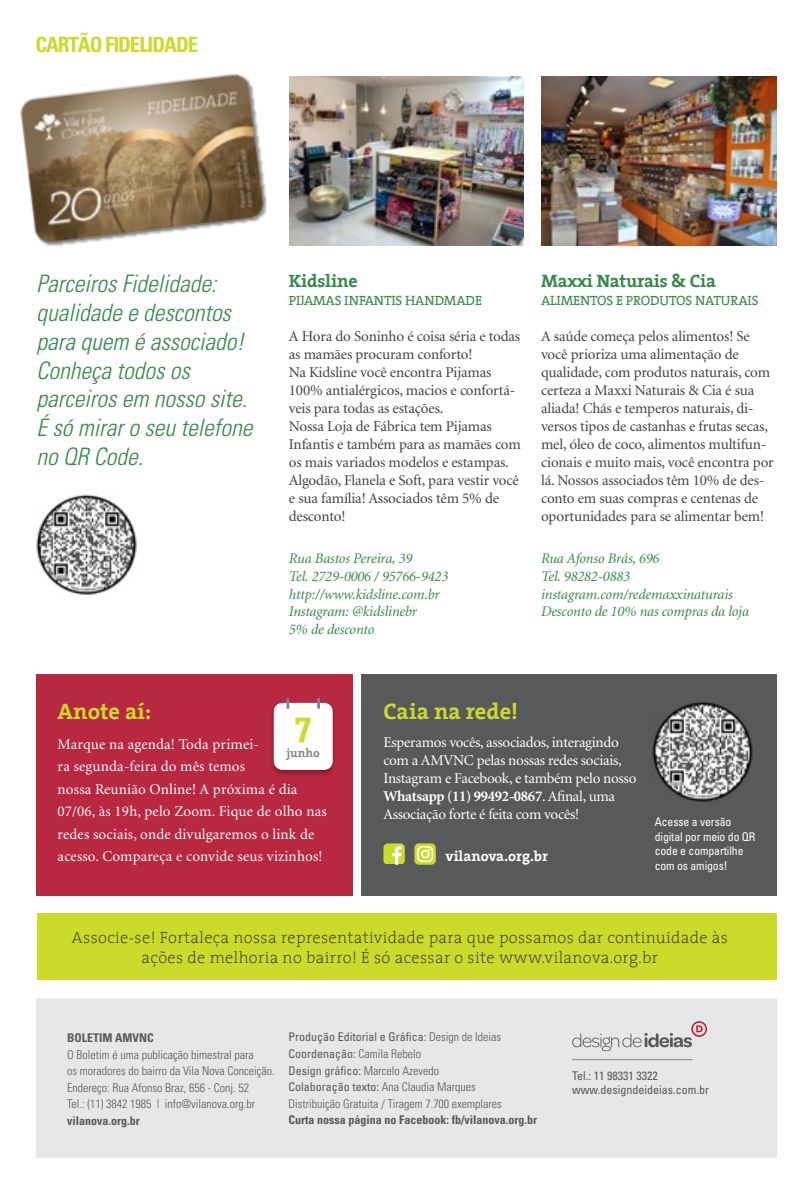
<style>
.page{position:relative;width:808px;height:1191px;background:#fff}
.page>*{position:absolute;margin:0;border:0;box-sizing:border-box;transform-origin:0 0}
.t1{font:700 35.7px "The Serif";color:#cbdb2a}
.t2{font:italic 300 condensed 24px/28.8px "Univers";color:#37884b}
.t3{font:700 22.5px "The Serif";color:#cbdb2a}
.t4{font:700 condensed 21px "Univers";letter-spacing:-.05em;color:#cbdb2a}
.t5{font:700 18px "The Serif";letter-spacing:-.01em;color:#37884b}
.t6{font:200 16.5px/19.8px "The Serif";letter-spacing:.02em;color:#414042;text-align:center}
.t7{font:15px/18px "Minion";letter-spacing:-.01em;color:#414042}
.t8{font:15px/22.5px "Minion";letter-spacing:.005em;color:#fff}
.t9{font:15px/18px "Minion";letter-spacing:-.02em;color:#fff}
.t10{font:italic 14.7px/17.7px "Minion";letter-spacing:-.01em;color:#37884b}
.t11{font:700 14.55px "The Serif";color:#fff}
.t12{font:13.5px "The Serif";letter-spacing:-.01em;color:#37884b}
.t13{font:300 condensed 12px/16.5px "Univers";color:#58595b}
.t14{font:700 condensed 12px "Univers";color:#58595b}
.t15{font:condensed 12px/14.4px "Univers";letter-spacing:-.01em;color:#fff}
.t16{font:condensed 12px/14.4px "Univers";color:#58595b}
.t17{font:700 12px "The Serif";color:#828486}
.s1{font-weight:700}
.s2{font-weight:400}
</style>
<div class="page">
<img style="left:20px;top:73px;width:247px;height:174px">
<img style="left:289px;top:77px;width:235px;height:168px">
<img style="left:541px;top:77px;width:235px;height:168px">
<div style="left:36px;top:674px;width:317px;height:221px;background:#b82841"></div>
<div style="left:37px;top:913px;width:740px;height:67px;background:#cbdb2a"></div>
<div style="left:36px;top:998px;width:741px;height:159px;background:#e6e7e8"></div>
<svg style="left:572px;top:1021px;width:135px;height:30px"></svg>
<hr style="left:572px;top:1059px;width:120px;height:1px;background:#808285">
<div style="left:361px;top:674px;width:415px;height:221px;background:#58595b"></div>
<svg style="left:383px;top:843px;width:22px;height:21px"></svg>
<div style="left:414px;top:843px;width:22px;height:21px;background:linear-gradient(to right,#cbdb2a,#cbdb2a);border-radius:4px"></div>
<svg style="left:417px;top:846px;width:16px;height:16px"></svg>
<img style="left:36px;top:494px;width:101px;height:101px">
<img style="left:652px;top:702px;width:101px;height:100px">
<div style="left:270px;top:701px;width:66px;height:75px;background:#000;opacity:.3"></div>
<div style="left:274px;top:703px;width:59px;height:67px;background:#fff;border-radius:8px"></div>
<svg style="left:286px;top:699px;width:3px;height:8px"></svg>
<svg style="left:317px;top:699px;width:3px;height:8px"></svg>
<h3 class="t4" style="left:35px;top:32px;width:164px">CARTÃO FIDELIDADE</h3>
<h2 class="t2" style="left:36px;top:269px;width:217px">Parceiros Fidelidade: qualidade e descontos para quem é associado!<br>Conheça todos os parceiros em nosso site.<br>É só mirar o seu telefone no QR Code.</h2>
<p class="t5" style="left:289px;top:266px;width:70px">Kidsline</p>
<p class="t12" style="left:289px;top:289px;width:195px">PIJAMAS INFANTIS HANDMADE</p>
<p class="t7" style="left:289px;top:328px;width:233px">A Hora do Soninho é coisa séria e todas as mamães procuram conforto!<br>Na Kidsline você encontra Pijamas<br>100% antialérgicos, macios e confortá&shy;veis para todas as estações.<br>Nossa Loja de Fábrica tem Pijamas<br>Infantis e também para as mamães com os mais variados modelos e estampas.<br>Algodão, Flanela e Soft, para vestir você e sua família! Associados têm 5% de desconto!</p>
<p class="t5" style="left:541px;top:266px;width:176px">Maxxi Naturais &amp; Cia</p>
<p class="t12" style="left:541px;top:289px;width:219px">ALIMENTOS E PRODUTOS NATURAIS</p>
<p class="t7" style="left:541px;top:328px;width:234px">A saúde começa pelos alimentos! Se você prioriza uma alimentação de qualidade, com produtos naturais, com certeza a Maxxi Naturais &amp; Cia é sua aliada! Chás e temperos naturais, di&shy;versos tipos de castanhas e frutas secas, mel, óleo de coco, alimentos multifun&shy;cionais e muito mais, você encontra por lá. Nossos associados têm 10% de des&shy;conto em suas compras e centenas de oportunidades para se alimentar bem!</p>
<p class="t10" style="left:289px;top:550px;width:161px">Rua Bastos Pereira, 39<br>Tel. 2729-0006 / 95766-9423 http://www.kidsline.com.br<br>Instagram: @kidslinebr<br>5% de desconto</p>
<p class="t10" style="left:541px;top:550px;width:209px">Rua Afonso Brás, 696<br>Tel. 98282-0883 instagram.com/redemaxxinaturais<br>Desconto de 10% nas compras da loja</p>
<h3 class="t3" style="left:58px;top:693px;width:95px">Anote aí:</h3>
<p class="t8" style="left:58px;top:733px;width:271px">Marque na agenda! Toda primei-<br>ra segunda-feira do mês temos<br>nossa Reunião Online! A próxima é dia 07/06, às 19h, pelo Zoom. Fique de olho nas redes sociais, onde divulgaremos o link de acesso. Compareça e convide seus vizinhos!</p>
<h1 class="t1" style="left:295px;top:694px;width:18px">7</h1>
<p class="t17" style="left:287px;top:743px;width:35px">junho</p>
<h3 class="t3" style="left:383px;top:693px;width:136px">Caia na rede!</h3>
<p class="t9" style="left:383px;top:734px;width:254px">Esperamos vocês, associados, interagindo com a AMVNC pelas nossas redes sociais, Instagram e Facebook, e também pelo nosso <span class="s1">Whatsapp (11) 99492-0867</span>. Afinal, uma Associação forte é feita com vocês!</p>
<p class="t11" style="left:445px;top:843px;width:104px">vilanova.org.br</p>
<p class="t15" style="left:655px;top:814px;width:102px">Acesse a versão digital por meio do QR code e compartilhe com os amigos!</p>
<p class="t6" style="left:72px;top:927px;width:658px">Associe-se! Fortaleça nossa representatividade para que possamos dar continuidade às ações de melhoria no bairro! É só acessar o site www.vilanova.org.br</p>
<p class="t14" style="left:67px;top:1030px;width:88px">BOLETIM AMVNC</p>
<p class="t13" style="left:67px;top:1046px;width:209px">O Boletim é uma publicação bimestral para<br>os moradores do bairro da Vila Nova Conceição.<br>Endereço: Rua Afonso Braz, 656 - Conj. 52<br>Tel.: (11) 3842 1985 | info@vilanova.org.br</p>
<p class="t14" style="left:67px;top:1113px;width:74px">vilanova.org.br</p>
<p class="t13" style="left:289px;top:1028px;width:215px"><span class="s2">Produção Editorial e Gráfica:</span> Design de Ideias <span class="s2">Coordenação:</span> Camila Rebelo<br><span class="s2">Design gráfico:</span> Marcelo Azevedo <span class="s2">Colaboração texto:</span> Ana Claudia Marques Distribuição Gratuita / Tiragem 7.700 exemplares</p>
<p class="t14" style="left:289px;top:1112px;width:250px">Curta nossa página no Facebook: fb/vilanova.org.br</p>
<p class="t16" style="left:572px;top:1067px;width:138px">Tel.: 11 98331 3322 www.designdeideias.com.br</p>
</div>
